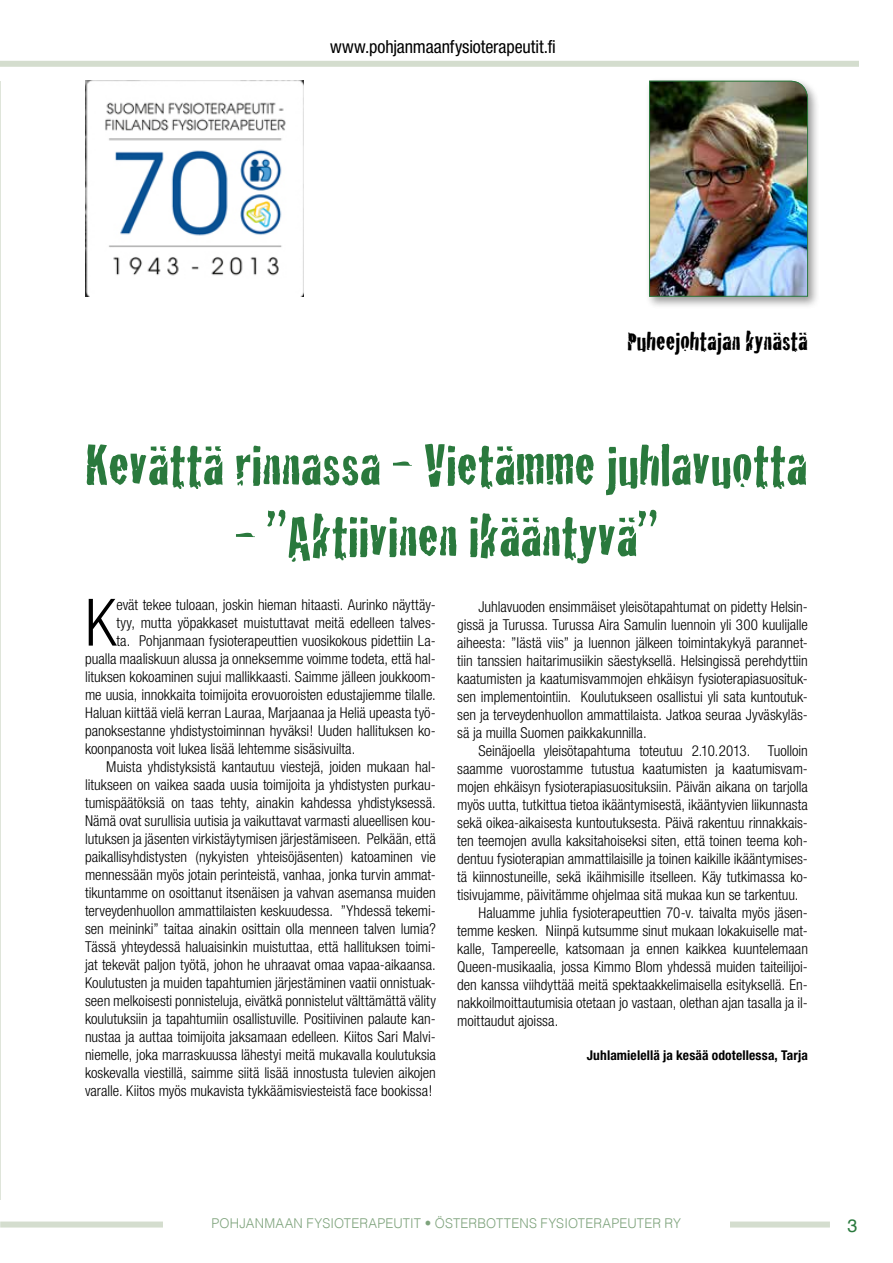
<style>
.page{position:relative;width:893px;height:1263px;background:#fff}
.page>*{position:absolute;margin:0;border:0;box-sizing:border-box;transform-origin:0 0}
.t1{font:300 condensed 65.4px "Helvetica Neue";color:#000}
.t2{font:59.4px "Cracked";color:#2a793d}
.t3{font:27px "Cracked";color:#000}
.t4{font:condensed 18px "Helvetica Neue";letter-spacing:-.005em;color:#000}
.t5{font:18px "Helvetica";color:#2a793d}
.t6{font:300 condensed 15px/18px "Helvetica Neue";color:#000;text-align:justify}
.t7{font:300 13.5px "Helvetica";letter-spacing:.01em;color:#7ea37c;scale:.96 1}
.t8{font:700 condensed 13.5px "Helvetica Neue";letter-spacing:.01em;color:#000}
</style>
<div class="page">
<div style="left:0;top:61px;width:859px;height:6px;background:#d4ddce"></div>
<div style="left:0;top:1221px;width:830px;height:6px;background:#d4ddce"></div>
<div style="left:163px;top:1218px;width:567px;height:12px;background:#fff"></div>
<hr style="left:0;top:81px;width:1px;height:1118px;background:#dfe5da">
<img style="left:85px;top:81px;width:218px;height:216px">
<div style="left:645px;top:77px;width:176px;height:232px;background:#000;opacity:.4"></div>
<img style="left:649px;top:80px;width:159px;height:217px">
<p class="t4" style="left:330px;top:36px;width:227px">www.pohjanmaanfysioterapeutit.fi</p>
<h3 class="t3" style="left:627px;top:320px;width:182px">Puheejohtajan kynästä</h3>
<h2 class="t2" style="left:85px;top:419px;width:723px">Kevättä rinnassa - Vietämme juhlavuotta</h2>
<h2 class="t2" style="left:235px;top:490px;width:425px">- ”Aktiivinen ikääntyvä”</h2>
<p class="t6" style="left:457px;top:597px;width:352px;text-indent:21px">Juhlavuoden ensimmäiset yleisötapahtumat on pidetty Helsin&shy;gissä ja Turussa. Turussa Aira Samulin luennoin yli 300 kuulijalle aiheesta: ”Iästä viis” ja luennon jälkeen toimintakykyä parannet&shy;tiin tanssien haitarimusiikin säestyksellä. Helsingissä perehdyttiin kaatumisten ja kaatumisvammojen ehkäisyn fysioterapiasuosituk&shy;sen implementointiin. Koulutukseen osallistui yli sata kuntoutuk&shy;sen ja terveydenhuollon ammattilaista. Jatkoa seuraa Jyväskyläs&shy;sä ja muilla Suomen paikkakunnilla.</p>
<p class="t6" style="left:478px;top:741px;width:331px">Seinäjoella yleisötapahtuma toteutuu 2.10.2013. Tuolloin</p>
<p class="t6" style="left:457px;top:759px;width:352px">saamme vuorostamme tutustua kaatumisten ja kaatumisvam-</p>
<p class="t6" style="left:457px;top:777px;width:352px">mojen ehkäisyn fysioterapiasuosituksiin. Päivän aikana on tarjolla</p>
<p class="t6" style="left:457px;top:795px;width:352px">myös uutta, tutkittua tietoa ikääntymisestä, ikääntyvien liikunnasta</p>
<p class="t6" style="left:457px;top:813px;width:352px">sekä oikea-aikaisesta kuntoutuksesta. Päivä rakentuu rinnakkais-</p>
<p class="t6" style="left:457px;top:831px;width:352px">ten teemojen avulla kaksitahoiseksi siten, että toinen teema koh-</p>
<p class="t6" style="left:457px;top:849px;width:352px">dentuu fysioterapian ammattilaisille ja toinen kaikille ikääntymises-</p>
<p class="t6" style="left:457px;top:867px;width:352px">tä kiinnostuneille, sekä ikäihmisille itselleen. Käy tutkimassa ko-</p>
<p class="t6" style="left:457px;top:885px;width:343px">tisivujamme, päivitämme ohjelmaa sitä mukaa kun se tarkentuu.</p>
<p class="t6" style="left:478px;top:903px;width:331px">Haluamme juhlia fysioterapeuttien 70-v. taivalta myös jäsen-</p>
<p class="t6" style="left:457px;top:921px;width:352px">temme kesken. Niinpä kutsumme sinut mukaan lokakuiselle mat-</p>
<p class="t6" style="left:457px;top:939px;width:352px">kalle, Tampereelle, katsomaan ja ennen kaikkea kuuntelemaan</p>
<p class="t6" style="left:457px;top:957px;width:352px">Queen-musikaalia, jossa Kimmo Blom yhdessä muiden taiteilijoi-</p>
<p class="t6" style="left:457px;top:975px;width:352px">den kanssa viihdyttää meitä spektaakkelimaisella esityksellä. En-</p>
<p class="t6" style="left:457px;top:993px;width:352px">nakkoilmoittautumisia otetaan jo vastaan, olethan ajan tasalla ja il-</p>
<p class="t6" style="left:457px;top:1011px;width:103px">moittaudut ajoissa.</p>
<p class="t8" style="left:587px;top:1047px;width:223px">Juhlamielellä ja kesää odotellessa, Tarja</p>
<h1 class="t1" style="left:85px;top:585px;width:33px">K</h1>
<p class="t6" style="left:116px;top:595px;width:321px">evät tekee tuloaan, joskin hieman hitaasti. Aurinko näyttäy-</p>
<p class="t6" style="left:116px;top:613px;width:321px">tyy, mutta yöpakkaset muistuttavat meitä edelleen talves-</p>
<p class="t6" style="left:116px;top:631px;width:321px">ta. Pohjanmaan fysioterapeuttien vuosikokous pidettiin La-</p>
<p class="t6" style="left:85px;top:649px;width:352px">pualla maaliskuun alussa ja onneksemme voimme todeta, että hal-</p>
<p class="t6" style="left:85px;top:667px;width:352px">lituksen kokoaminen sujui mallikkaasti. Saimme jälleen joukkoom-</p>
<p class="t6" style="left:85px;top:685px;width:352px">me uusia, innokkaita toimijoita erovuoroisten edustajiemme tilalle.</p>
<p class="t6" style="left:85px;top:703px;width:352px">Haluan kiittää vielä kerran Lauraa, Marjaanaa ja Heliä upeasta työ-</p>
<p class="t6" style="left:85px;top:721px;width:352px">panoksestanne yhdistystoiminnan hyväksi! Uuden hallituksen ko-</p>
<p class="t6" style="left:85px;top:739px;width:272px">koonpanosta voit lukea lisää lehtemme sisäsivuilta.</p>
<p class="t6" style="left:106px;top:757px;width:331px">Muista yhdistyksistä kantautuu viestejä, joiden mukaan hal-</p>
<p class="t6" style="left:85px;top:775px;width:352px">litukseen on vaikea saada uusia toimijoita ja yhdistysten purkau-</p>
<p class="t6" style="left:85px;top:793px;width:352px">tumispäätöksiä on taas tehty, ainakin kahdessa yhdistyksessä.</p>
<p class="t6" style="left:85px;top:811px;width:352px">Nämä ovat surullisia uutisia ja vaikuttavat varmasti alueellisen kou-</p>
<p class="t6" style="left:85px;top:829px;width:352px">lutuksen ja jäsenten virkistäytymisen järjestämiseen. Pelkään, että</p>
<p class="t6" style="left:85px;top:847px;width:352px">paikallisyhdistysten (nykyisten yhteisöjäsenten) katoaminen vie</p>
<p class="t6" style="left:85px;top:865px;width:352px">mennessään myös jotain perinteistä, vanhaa, jonka turvin ammat-</p>
<p class="t6" style="left:85px;top:883px;width:352px">tikuntamme on osoittanut itsenäisen ja vahvan asemansa muiden</p>
<p class="t6" style="left:85px;top:901px;width:352px">terveydenhuollon ammattilaisten keskuudessa. ”Yhdessä tekemi-</p>
<p class="t6" style="left:85px;top:919px;width:352px">sen meininki” taitaa ainakin osittain olla menneen talven lumia?</p>
<p class="t6" style="left:85px;top:937px;width:352px">Tässä yhteydessä haluaisinkin muistuttaa, että hallituksen toimi-</p>
<p class="t6" style="left:85px;top:955px;width:352px">jat tekevät paljon työtä, johon he uhraavat omaa vapaa-aikaansa.</p>
<p class="t6" style="left:85px;top:973px;width:352px">Koulutusten ja muiden tapahtumien järjestäminen vaatii onnistuak-</p>
<p class="t6" style="left:85px;top:991px;width:352px">seen melkoisesti ponnisteluja, eivätkä ponnistelut välttämättä välity</p>
<p class="t6" style="left:85px;top:1009px;width:352px">koulutuksiin ja tapahtumiin osallistuville. Positiivinen palaute kan-</p>
<p class="t6" style="left:85px;top:1027px;width:352px">nustaa ja auttaa toimijoita jaksamaan edelleen. Kiitos Sari Malvi-</p>
<p class="t6" style="left:85px;top:1045px;width:352px">niemelle, joka marraskuussa lähestyi meitä mukavalla koulutuksia</p>
<p class="t6" style="left:85px;top:1063px;width:352px">koskevalla viestillä, saimme siitä lisää innostusta tulevien aikojen</p>
<p class="t6" style="left:85px;top:1081px;width:349px">varalle. Kiitos myös mukavista tykkäämisviesteistä face bookissa!</p>
<p class="t7" style="left:211px;top:1213px;width:491px">POHJANMAAN FYSIOTERAPEUTIT • ÖSTERBOTTENS FYSIOTERAPEUTER RY</p>
<p class="t5" style="left:847px;top:1211px;width:12px">3</p>
</div>
